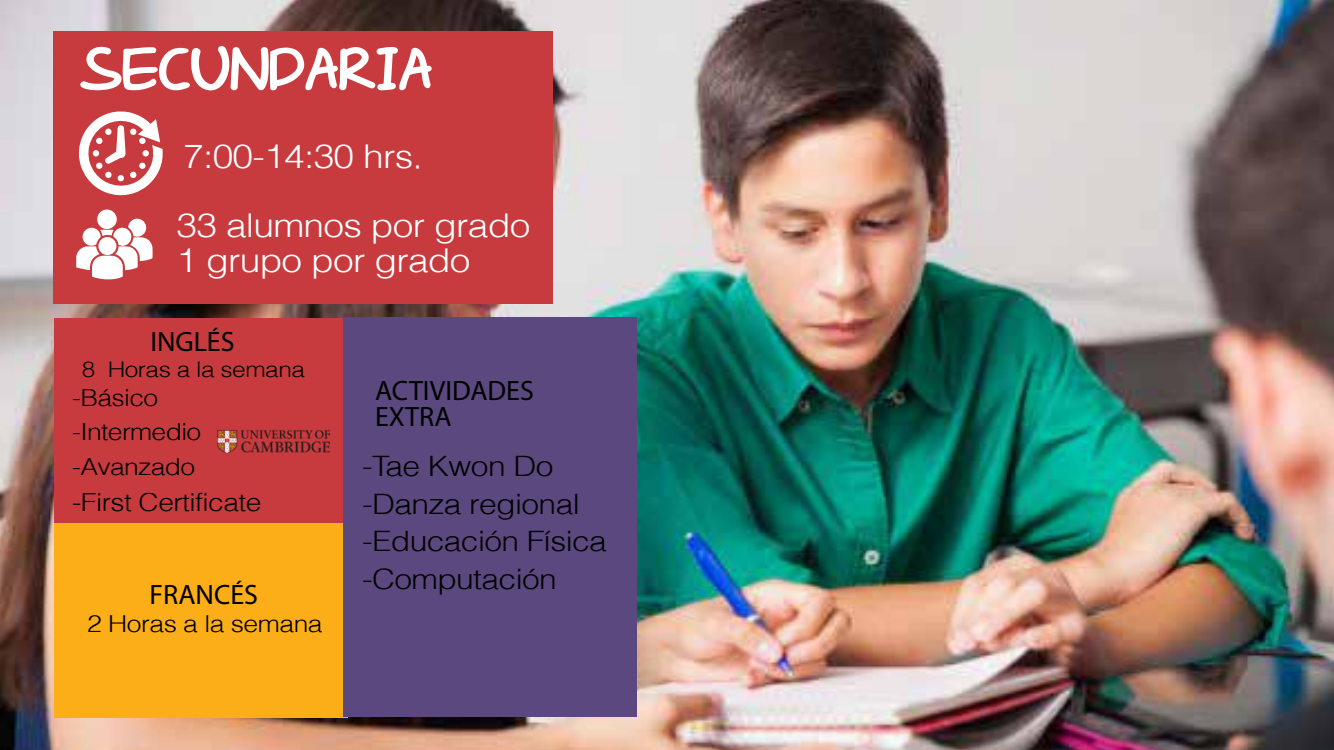
<style>
.page{position:relative;width:1334px;height:750px;background:#fff}
.page>*{position:absolute;margin:0;border:0;box-sizing:border-box;transform-origin:0 0}
.t1{font:62.7px "Luxschool";letter-spacing:-.02em;color:#fff;scale:1.13 1}
.t2{font:300 32.8px/69.3px "Helv";letter-spacing:-.02em;color:#fff;scale:1.13 1}
.t3{font:300 28.1px/37.5px "Helv";letter-spacing:-.02em;color:#000;scale:1.13 1}
.t4{font:28.1px/25.3px "Myriad Pro";color:#000}
.t5{font:300 24.8px "Helv";letter-spacing:-.02em;color:#000;scale:1.13 1}
.t6{font:300 23.4px/33.3px "Helv";letter-spacing:-.025em;color:#000;scale:1.13 1}
.t7{font:300 21.5px "Helv";letter-spacing:-.02em;color:#000;scale:1.13 1}
</style>
<div class="page">
<img style="left:0;top:0;width:1334px;height:750px">
<div style="left:53px;top:31px;width:500px;height:273px;background:#c73b3e"></div>
<svg style="left:79px;top:111px;width:84px;height:84px"></svg>
<div style="left:139px;top:163px;width:7px;height:6px;background:#fff;border-radius:50%"></div>
<div style="left:54px;top:318px;width:294px;height:206px;background:#c73b3e"></div>
<div style="left:54px;top:524px;width:294px;height:194px;background:#fbae17"></div>
<div style="left:343px;top:318px;width:293px;height:399px;background:#5b487f"></div>
<img style="left:217px;top:430px;width:112px;height:24px">
<svg style="left:76px;top:209px;width:77px;height:71px"></svg>
<h1 class="t1" style="left:79px;top:44px;width:315px">SECUNDARIA</h1>
<p class="t2" style="left:177px;top:120px;width:315px">7:00-14:30 hrs.<br>33 alumnos por grado</p>
<p class="t2" style="left:177px;top:225px;width:262px">1 grupo por grado</p>
<p class="t4" style="left:150px;top:328px;width:86px">INGLÉS</p>
<p class="t7" style="left:82px;top:356px;width:199px">8 Horas a la semana</p>
<p class="t6" style="left:72px;top:381px;width:116px">-Básico -Intermedio</p>
<p class="t6" style="left:72px;top:450px;width:110px">-Avanzado</p>
<p class="t5" style="left:72px;top:487px;width:169px">-First Certificate</p>
<p class="t4" style="left:149px;top:581px;width:110px">FRANCÉS</p>
<p class="t6" style="left:87px;top:606px;width:210px">2 Horas a la semana</p>
<p class="t4" style="left:375px;top:378px;width:160px">ACTIVIDADES<br>EXTRA</p>
<p class="t3" style="left:362px;top:447px;width:218px">-Tae Kwon Do -Danza regional -Educación Física -Computación</p>
</div>
